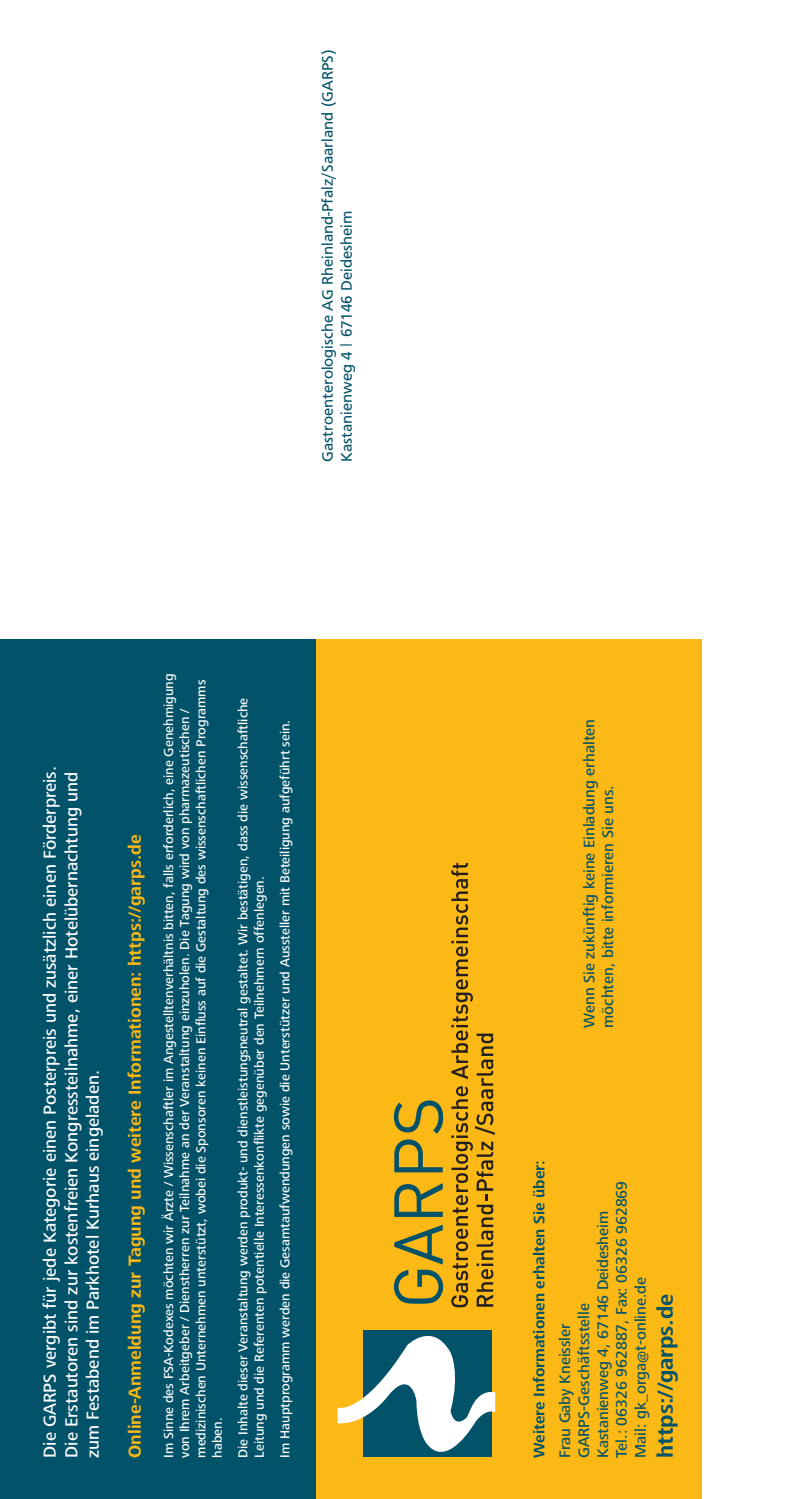
<style>
.page{position:relative;width:798px;height:1499px;background:#fff}
.page>*{position:absolute;margin:0;border:0;box-sizing:border-box;transform-origin:0 0}
.t1{font:700 22.5px "Frutiger Next LT";color:#025269}
.t2{font:500 18px/21.6px "Frutiger Next LT";color:#fff}
.t3{font:700 18px "Frutiger Next LT";color:#fcb814}
.t4{font:500 15.75px/18.9px "Frutiger Next LT";color:#025269}
.t5{font:15.75px/18.9px "Frutiger";color:#025269}
.t6{font:700 15.75px "Frutiger Next LT";color:#025269}
.t7{font:500 13.5px/16.2px "Frutiger Next LT";color:#fff}
.s1{font-family:"Switzerland Plain"}
</style>
<div class="page">
<div style="left:315px;top:639px;width:387px;height:860px;background:#fcb814"></div>
<div style="left:0;top:639px;width:315px;height:860px;background:#025269"></div>
<svg style="left:394px;top:1270px;width:49px;height:34px"></svg>
<svg style="left:394px;top:1225px;width:48px;height:39px"></svg>
<svg style="left:394px;top:1183px;width:48px;height:34px"></svg>
<svg style="left:394px;top:1100px;width:49px;height:72px"></svg>
<svg style="left:451px;top:863px;width:43px;height:444px"></svg>
<svg style="left:337px;top:1330px;width:158px;height:127px"></svg>
<p class="t5" style="left:318px;top:462px;width:414px;rotate:-90deg">Gastroenterologische AG Rheinland-Pfalz/Saarland (GARPS)<br>Kastanienweg 4 <span class="s1">¦</span> 67146 Deidesheim</p>
<h2 class="t2" style="left:39px;top:1458px;width:693px;rotate:-90deg">Die GARPS vergibt für jede Kategorie einen Posterpreis und zusätzlich einen Förderpreis.<br>Die Erstautoren sind zur kostenfreien Kongressteilnahme, einer Hotelübernachtung und zum Festabend im Parkhotel Kurhaus eingeladen.</h2>
<h2 class="t3" style="left:125px;top:1458px;width:625px;rotate:-90deg">Online-Anmeldung zur Tagung und weitere Informationen: https://garps.de</h2>
<p class="t7" style="left:160px;top:1458px;width:786px;rotate:-90deg">Im Sinne des FSA-Kodexes möchten wir Ärzte / Wissenschaftler im Angestelltenverhältnis bitten, falls erforderlich, eine Genehmigung von Ihrem Arbeitgeber / Dienstherren zur Teilnahme an der Veranstaltung einzuholen. Die Tagung wird von pharmazeutischen / medizinischen Unternehmen unterstützt, wobei die Sponsoren keinen Einfluss auf die Gestaltung des wissenschaftlichen Programms haben.</p>
<p class="t7" style="left:235px;top:1458px;width:761px;rotate:-90deg">Die Inhalte dieser Veranstaltung werden produkt- und dienstleistungsneutral gestaltet. Wir bestätigen, dass die wissenschaftliche<br>Leitung und die Referenten potentielle Interessenkonflikte gegenüber den Teilnehmern offenlegen.</p>
<p class="t7" style="left:277px;top:1458px;width:739px;rotate:-90deg">Im Hauptprogramm werden die Gesamtaufwendungen sowie die Unterstützer und Aussteller mit Beteiligung aufgeführt sein.</p>
<p class="t4" style="left:579px;top:1028px;width:310px;rotate:-90deg">Wenn Sie zukünftig keine Einladung erhalten möchten, bitte informieren Sie uns.</p>
<p class="t6" style="left:530px;top:1458px;width:299px;rotate:-90deg">Weitere Informationen erhalten Sie über:</p>
<p class="t4" style="left:555px;top:1458px;width:278px;rotate:-90deg">Frau Gaby Kneissler<br>GARPS-Geschäftsstelle<br>Kastanienweg 4, 67146 Deidesheim<br>Tel.: 06326 962887, Fax: 06326 962869<br>Mail: gk_orga@t-online.de</p>
<h1 class="t1" style="left:652px;top:1458px;width:166px;rotate:-90deg">https://garps.de</h1>
</div>
